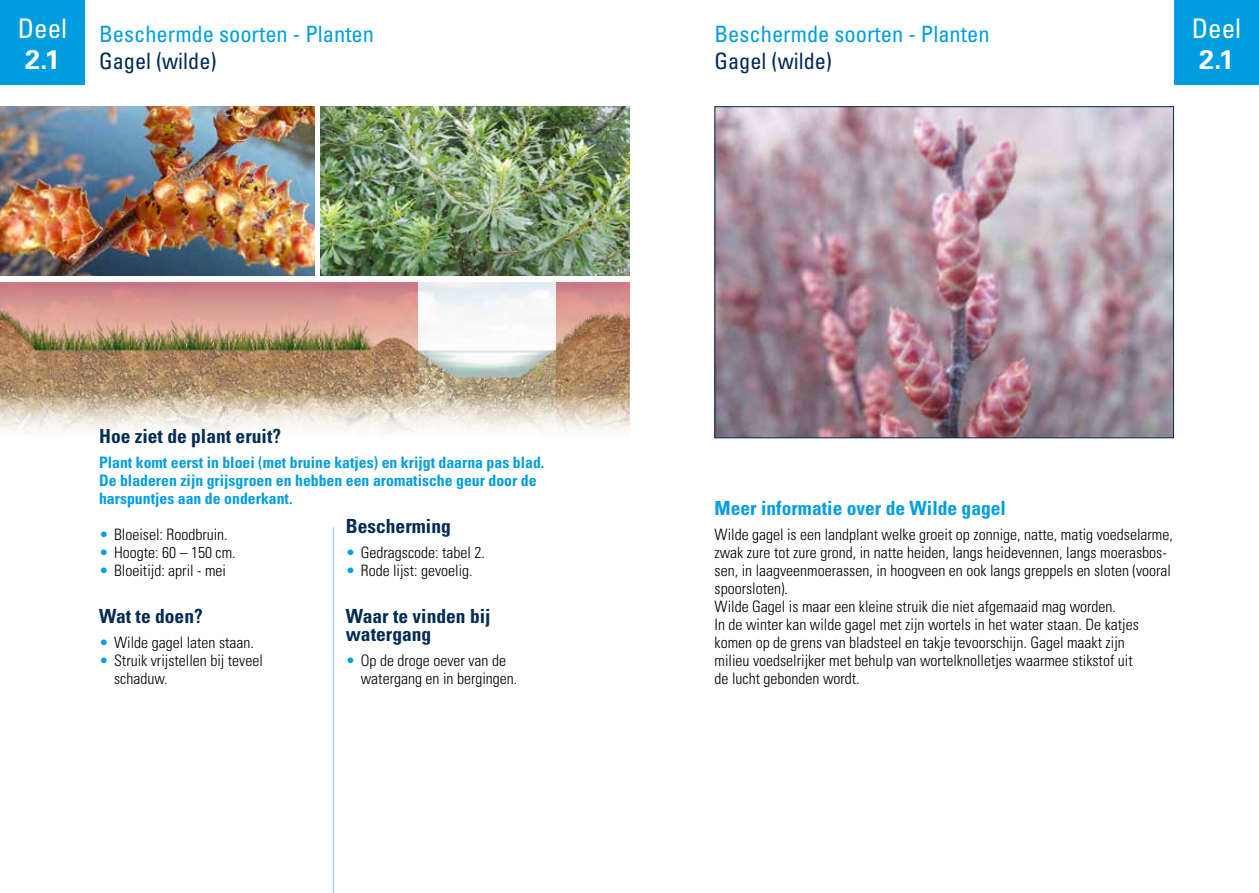
<style>
.page{position:relative;width:1259px;height:893px;background:#fff}
.page>*{position:absolute;margin:0;border:0;box-sizing:border-box;transform-origin:0 0}
.t1{font:condensed 27px "Univers";color:#fff}
.t2{font:700 27px "Univers";color:#fff}
.t3{font:condensed 22.5px/27px "Univers";color:#009ee0}
.t4{font:700 condensed 19.5px/18px "Univers";color:#002b55}
.t5{font:700 condensed 19.5px "Univers";color:#009ee0}
.t6{font:300 condensed 15.75px/18px "Univers";color:#000}
.t7{font:700 condensed 15.75px/18px "Univers";color:#009ee0}
.s1{color:#002b55}
.s2{color:#009ee0}
</style>
<div class="page">
<div style="left:1174px;top:0;width:85px;height:85px;background:#009ee0"></div>
<div style="left:0;top:0;width:85px;height:85px;background:#009ee0"></div>
<img style="left:0;top:106px;width:315px;height:169px">
<img style="left:321px;top:106px;width:308px;height:169px">
<img style="left:417px;top:283px;width:139px;height:148px">
<svg style="left:0;top:283px;width:417px;height:150px;background:#c5a18c"></svg>
<svg style="left:556px;top:283px;width:73px;height:150px;background:#c49b84"></svg>
<img style="left:716px;top:108px;width:456px;height:328px">
<div style="left:714px;top:106px;width:460px;height:332px;border:1px solid #002b55"></div>
<hr style="left:333px;top:527px;width:1px;height:366px;background:#84d0f0">
<h1 class="t1" style="left:18px;top:11px;width:51px">Deel</h1>
<h1 class="t2" style="left:25px;top:42px;width:36px">2.1</h1>
<p class="t3" style="left:99px;top:20px;width:276px">Beschermde soorten - Planten<br><span class="s1">Gagel (wilde)</span></p>
<p class="t4" style="left:99px;top:426px;width:183px">Hoe ziet de plant eruit?</p>
<p class="t7" style="left:99px;top:453px;width:447px">Plant komt eerst in bloei (met bruine katjes) en krijgt daarna pas blad.<br>De bladeren zijn grijsgroen en hebben een aromatische geur door de harspuntjes aan de onderkant.</p>
<p class="t6" style="left:99px;top:525px;width:130px"><span class="s2">•</span> Bloeisel: Roodbruin.</p>
<p class="t6" style="left:99px;top:543px;width:138px"><span class="s2">•</span> Hoogte: 60 – 150 cm.</p>
<p class="t6" style="left:99px;top:561px;width:128px"><span class="s2">•</span> Bloeitijd: april - mei</p>
<p class="t4" style="left:99px;top:606px;width:105px">Wat te doen?</p>
<p class="t6" style="left:99px;top:633px;width:156px"><span class="s2">•</span> Wilde gagel laten staan.</p>
<p class="t6" style="left:114px;top:651px;width:150px;text-indent:-15px"><span class="s2">•</span> Struik vrijstellen bij teveel schaduw.</p>
<p class="t4" style="left:346px;top:516px;width:107px">Bescherming</p>
<p class="t6" style="left:346px;top:543px;width:141px"><span class="s2">•</span> Gedragscode: tabel 2.</p>
<p class="t6" style="left:346px;top:561px;width:128px"><span class="s2">•</span> Rode lijst: gevoelig.</p>
<p class="t4" style="left:346px;top:606px;width:146px">Waar te vinden bij watergang</p>
<p class="t6" style="left:361px;top:651px;width:158px;text-indent:-15px"><span class="s2">•</span> Op de droge oever van de watergang en in bergingen.</p>
<p class="t3" style="left:714px;top:20px;width:276px">Beschermde soorten - Planten<br><span class="s1">Gagel (wilde)</span></p>
<h1 class="t1" style="left:1191px;top:11px;width:51px">Deel</h1>
<h1 class="t2" style="left:1199px;top:42px;width:36px">2.1</h1>
<p class="t5" style="left:714px;top:496px;width:293px">Meer informatie over de Wilde gagel</p>
<p class="t6" style="left:714px;top:525px;width:460px">Wilde gagel is een landplant welke groeit op zonnige, natte, matig voedselarme, zwak zure tot zure grond, in natte heiden, langs heidevennen, langs moerasbos&shy;sen, in laagveenmoerassen, in hoogveen en ook langs greppels en sloten (vooral spoorsloten).<br>Wilde Gagel is maar een kleine struik die niet afgemaaid mag worden.<br>In de winter kan wilde gagel met zijn wortels in het water staan. De katjes komen op de grens van bladsteel en takje tevoorschijn. Gagel maakt zijn<br>milieu voedselrijker met behulp van wortelknolletjes waarmee stikstof uit<br>de lucht gebonden wordt.</p>
</div>
